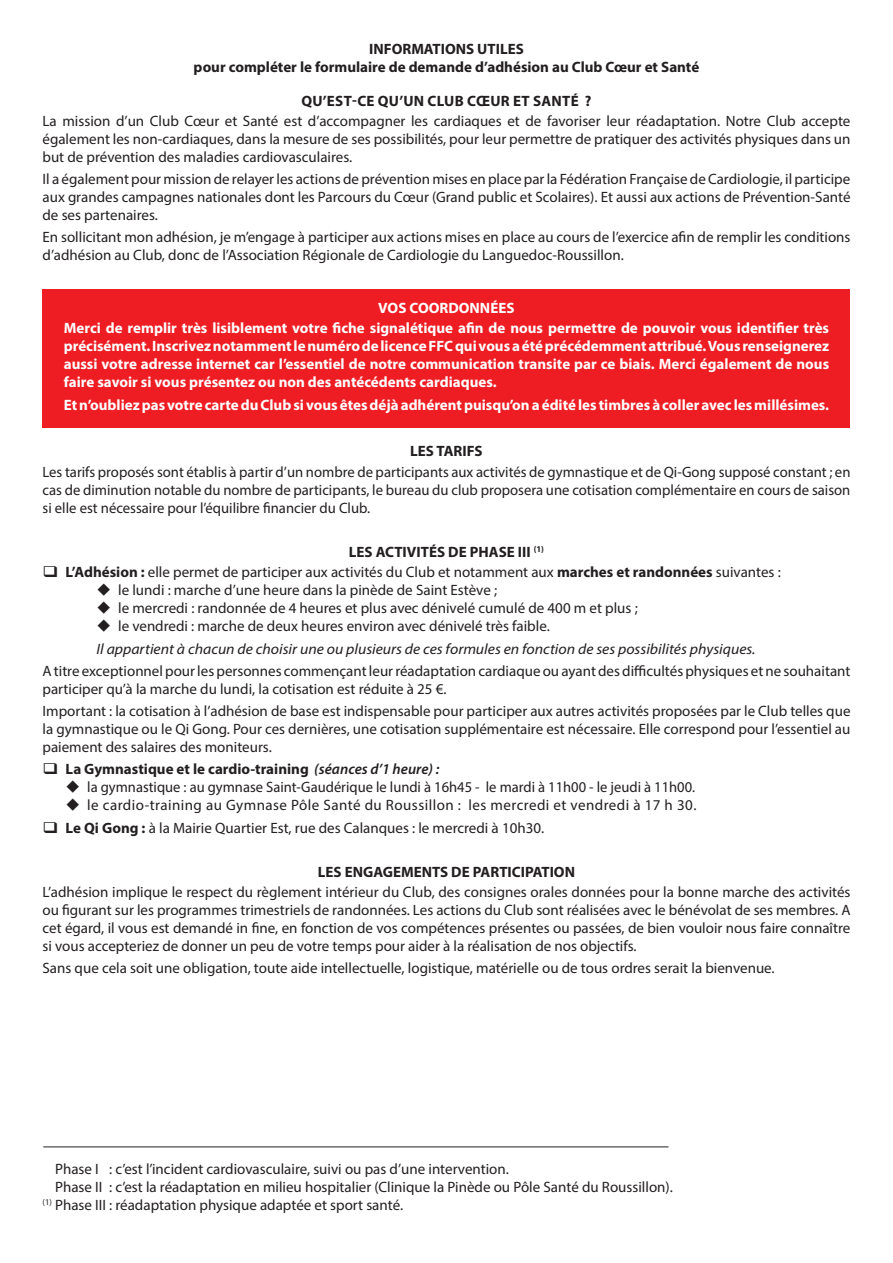
<style>
.page{position:relative;width:893px;height:1263px;background:#fff}
.page>*{position:absolute;margin:0;border:0;box-sizing:border-box;transform-origin:0 0}
.t1{font:15px/18px "Myriad Pro";color:#231f20;text-align:justify}
.t2{font:700 15px/18px "Myriad Pro";color:#fff;text-align:justify}
.t3{font:700 15px "Myriad Pro";color:#231f20}
.t4{font:italic 15px "Myriad Pro";color:#231f20;scale:1.05 1}
.t5{font:15px "Myriad Pro";letter-spacing:.03em;color:#231f20}
.t6{font:700 15px "Myriad Pro";letter-spacing:.02em;color:#231f20}
.s1{color:#fff}
.s2{font-weight:700}
.s3{font-weight:400;color:#fff}
.s4{font-weight:600;font-style:italic}
</style>
<div class="page">
<hr style="left:43px;top:1146px;width:625px;height:1px;background:#231f20">
<div style="left:43px;top:289px;width:807px;height:138px;background:#ee1d23"></div>
<p class="t3" style="left:369px;top:39px;width:156px">INFORMATIONS UTILES</p>
<p class="t3" style="left:194px;top:57px;width:507px">pour compléter le formulaire de demande d’adhésion au Club Cœur et Santé</p>
<p class="t6" style="left:301px;top:91px;width:292px">QU’EST-CE QU’UN CLUB CŒUR ET SANTÉ ?</p>
<p class="t1" style="left:43px;top:112px;width:809px">La mission d’un Club Cœur et Santé est d’accompagner les cardiaques et de favoriser leur réadaptation. Notre Club accepte également les non-cardiaques, dans la mesure de ses possibilités, pour leur permettre de pratiquer des activités physiques dans un but de prévention des maladies cardiovasculaires.</p>
<p class="t1" style="left:43px;top:170px;width:809px">Il a également pour mission de relayer les actions de prévention mises en place par la Fédération Française de Cardiologie, il participe aux grandes campagnes nationales dont les Parcours du Cœur (Grand public et Scolaires). Et aussi aux actions de Prévention-Santé de ses partenaires.</p>
<p class="t1" style="left:43px;top:228px;width:809px">En sollicitant mon adhésion, je m’engage à participer aux actions mises en place au cours de l’exercice afin de remplir les conditions d’adhésion au Club, donc de l’Association Régionale de Cardiologie du Languedoc-Roussillon.</p>
<p class="t2" style="left:378px;top:299px;width:138px">VOS COORDONNÉES</p>
<p class="t2" style="left:64px;top:319px;width:767px">Merci de remplir très lisiblement votre fiche signalétique afin de nous permettre de pouvoir vous identifier très précisément. Inscrivez notamment le numéro de licence FFC qui vous a été précédemment attribué. Vous renseignerez aussi votre adresse internet car l’essentiel de notre communication transite par ce biais. Merci également de nous faire savoir si vous présentez ou non des antécédents cardiaques.</p>
<p class="t2" style="left:64px;top:395px;width:767px">Et n’oubliez pas votre carte du Club si vous êtes déjà adhérent puisqu’on a édité les timbres à coller avec les millésimes.</p>
<p class="t3" style="left:410px;top:442px;width:74px">LES TARIFS</p>
<p class="t1" style="left:43px;top:462px;width:809px">Les tarifs proposés sont établis à partir d’un nombre de participants aux activités de gymnastique et de Qi-Gong supposé constant ; en cas de diminution notable du nombre de participants, le bureau du club proposera une cotisation complémentaire en cours de saison si elle est nécessaire pour l’équilibre financier du Club.</p>
<p class="t3" style="left:349px;top:542px;width:197px">LES ACTIVITÉS DE PHASE III <sup>(1)</sup></p>
<p class="t1" style="left:43px;top:563px;width:740px">❑<span class="s1">L</span><span class="s2">L’Adhésion :</span> elle permet de participer aux activités du Club et notamment aux <span class="s2">marches et randonnées</span> suivantes :</p>
<p class="t1" style="left:97px;top:581px;width:402px">◆<span class="s1">▲</span>le lundi : marche d’une heure dans la pinède de Saint Estève ;</p>
<p class="t1" style="left:97px;top:599px;width:543px">◆<span class="s1">▲</span>le mercredi : randonnée de 4 heures et plus avec dénivelé cumulé de 400 m et plus ;</p>
<p class="t1" style="left:97px;top:617px;width:455px">◆<span class="s1">▲</span>le vendredi : marche de deux heures environ avec dénivelé très faible.</p>
<p class="t4" style="left:97px;top:639px;width:629px">Il appartient à chacun de choisir une ou plusieurs de ces formules en fonction de ses possibilités physiques.</p>
<p class="t1" style="left:43px;top:661px;width:809px">A titre exceptionnel pour les personnes commençant leur réadaptation cardiaque ou ayant des difficultés physiques et ne souhaitant participer qu’à la marche du lundi, la cotisation est réduite à 25 €.</p>
<p class="t1" style="left:43px;top:702px;width:809px">Important : la cotisation à l’adhésion de base est indispensable pour participer aux autres activités proposées par le Club telles que la gymnastique ou le Qi Gong. Pour ces dernières, une cotisation supplémentaire est nécessaire. Elle correspond pour l’essentiel au paiement des salaires des moniteurs.</p>
<p class="t3" style="left:43px;top:759px;width:398px">❑<span class="s3">L</span>La Gymnastique et le cardio-training <span class="s4">(séances d’1 heure) :</span></p>
<p class="t1" style="left:43px;top:778px;width:654px"><span class="s1">❑L</span>◆<span class="s1">▲</span>la gymnastique : au gymnase Saint-Gaudérique le lundi à 16h45 - le mardi à 11h00 - le jeudi à 11h00.</p>
<p class="t5" style="left:43px;top:796px;width:655px"><span class="s1">❑L</span>◆<span class="s1">▲</span>le cardio-training au Gymnase Pôle Santé du Roussillon : les mercredi et vendredi à 17 h 30.</p>
<p class="t1" style="left:43px;top:818px;width:503px">❑<span class="s1">L</span><span class="s2">Le Qi Gong :</span> à la Mairie Quartier Est, rue des Calanques : le mercredi à 10h30.</p>
<p class="t3" style="left:318px;top:862px;width:259px">LES ENGAGEMENTS DE PARTICIPATION</p>
<p class="t1" style="left:43px;top:883px;width:809px">L’adhésion implique le respect du règlement intérieur du Club, des consignes orales données pour la bonne marche des activités ou figurant sur les programmes trimestriels de randonnées. Les actions du Club sont réalisées avec le bénévolat de ses membres. A cet égard, il vous est demandé in fine, en fonction de vos compétences présentes ou passées, de bien vouloir nous faire connaître si vous accepteriez de donner un peu de votre temps pour aider à la réalisation de nos objectifs.</p>
<p class="t1" style="left:43px;top:959px;width:734px">Sans que cela soit une obligation, toute aide intellectuelle, logistique, matérielle ou de tous ordres serait la bienvenue.</p>
<p class="t1" style="left:43px;top:1159px;width:468px"><sup>(1)</sup> Phase I<span class="s1">II</span> : c’est l’incident cardiovasculaire, suivi ou pas d’une intervention.</p>
<p class="t1" style="left:43px;top:1177px;width:632px"><sup>(1)</sup> Phase II<span class="s1">I</span> : c’est la réadaptation en milieu hospitalier (Clinique la Pinède ou Pôle Santé du Roussillon).</p>
<p class="t1" style="left:43px;top:1195px;width:362px"><sup>(1)</sup> Phase III : réadaptation physique adaptée et sport santé.</p>
</div>
